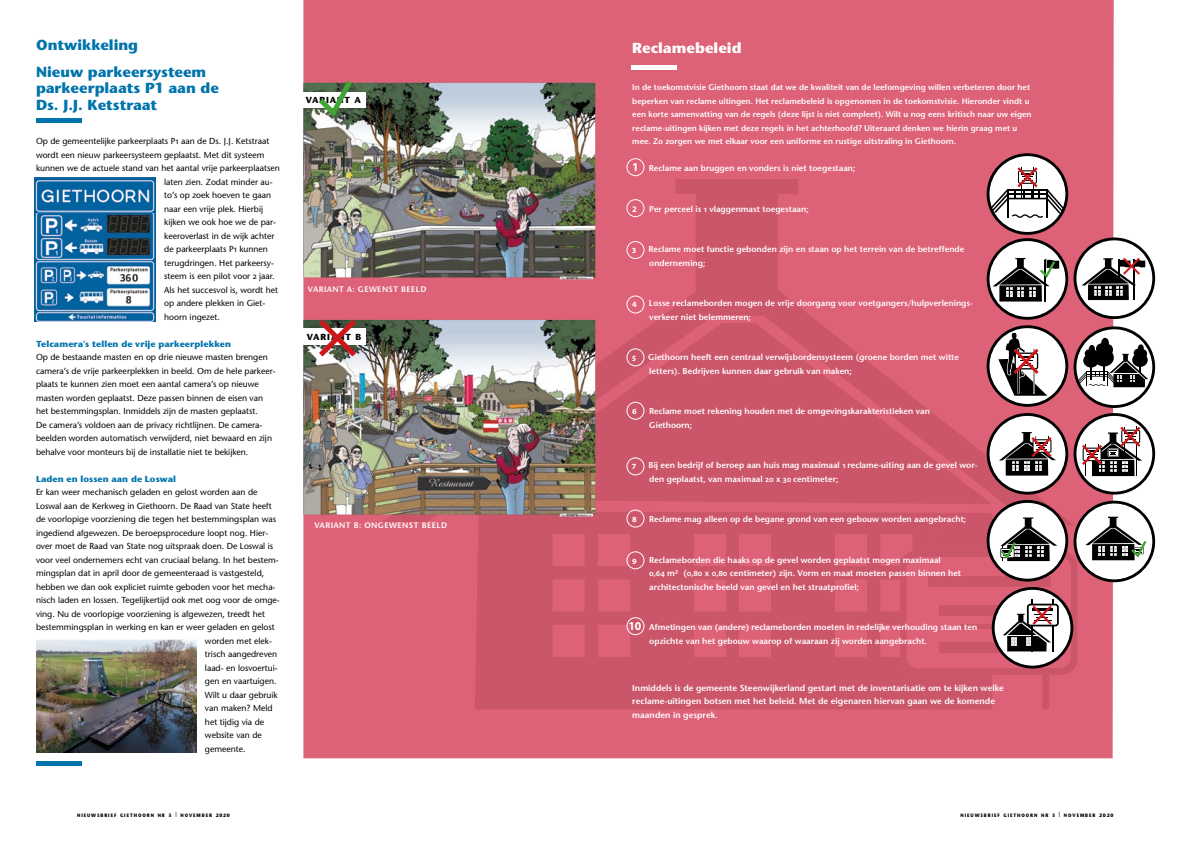
<style>
.page{position:relative;width:1191px;height:842px;background:#fff}
.page>*{position:absolute;margin:0;border:0;box-sizing:border-box;transform-origin:0 0}
.t1{font:700 14.6px/27px "Stone Sans";color:#0074ac}
.t2{font:700 14.6px "Stone Sans";color:#fff}
.t3{font:700 12px "Myriad";color:#fff}
.t4{font:700 8.8px "Stone Sans";letter-spacing:.1em;color:#000}
.t5{font:8.7px/13.5px "Stone Sans";color:#000}
.t6{font:600 8.7px/13.5px "Stone Sans";color:#fff}
.t7{font:700 8.7px "Stone Sans";letter-spacing:.01em;color:#0074ac}
.t8{font:600 8.5px/13.5px "Stone Sans";color:#fff}
.t9{font:700 8.5px "Myriad Pro";color:#fff}
.t10{font:700 8.5px "Myriad";color:#fff}
.t11{font:600 8.2px/13.5px "Stone Sans";color:#fff}
.t12{font:600 8px "Stone Sans";letter-spacing:.05em;color:#fff}
.t13{font:700 4.9px "Stone Sans";letter-spacing:.215em;color:#000;scale:.9 1}
.s1{font-family:"Myriad Pro";font-size:9px}
.s2{font-family:"Myriad";font-weight:700;font-size:12px}
.s3{font-family:"Myriad Pro"}
.s4{font-size:7px}
</style>
<div class="page">
<div style="left:303px;top:0;width:810px;height:758px;background:#dd6177"></div>
<svg style="left:381px;top:179px;width:519px;height:346px;background:#d85e73"></svg>
<svg style="left:475px;top:511px;width:425px;height:198px;background:#ce586c"></svg>
<svg style="left:595px;top:323px;width:305px;height:181px;background:#cd576b"></svg>
<hr style="left:36px;top:118px;width:46px;height:4px;background:#0074ac">
<hr style="left:36px;top:762px;width:46px;height:4px;background:#0074ac">
<img style="left:303px;top:83px;width:292px;height:196px">
<div style="left:303px;top:92px;width:63px;height:15px;background:#fff"></div>
<img style="left:303px;top:320px;width:292px;height:196px">
<div style="left:303px;top:329px;width:63px;height:16px;background:#fff"></div>
<div style="left:303px;top:328px;width:63px;height:16px;background:#fff"></div>
<hr style="left:631px;top:66px;width:45px;height:4px;background:#fff">
<svg style="left:626px;top:158px;width:18px;height:18px"></svg>
<svg style="left:626px;top:199px;width:18px;height:18px"></svg>
<svg style="left:626px;top:241px;width:18px;height:18px"></svg>
<svg style="left:626px;top:295px;width:18px;height:18px"></svg>
<svg style="left:626px;top:348px;width:18px;height:18px"></svg>
<svg style="left:626px;top:402px;width:18px;height:18px"></svg>
<svg style="left:626px;top:457px;width:18px;height:18px"></svg>
<svg style="left:626px;top:509px;width:18px;height:19px"></svg>
<svg style="left:626px;top:551px;width:18px;height:18px"></svg>
<svg style="left:626px;top:617px;width:18px;height:18px"></svg>
<svg style="left:900px;top:153px;width:255px;height:556px"></svg>
<div style="left:1096px;top:343px;width:11px;height:11px;background:#000;border-radius:50%"></div>
<div style="left:1094px;top:349px;width:19px;height:17px;background:#000;border-radius:50%"></div>
<div style="left:1101px;top:338px;width:8px;height:11px;background:#000;border-radius:50%"></div>
<div style="left:1104px;top:344px;width:9px;height:11px;background:#000;border-radius:50%"></div>
<img style="left:35px;top:178px;width:121px;height:143px">
<img style="left:36px;top:639px;width:160px;height:113px">
<svg style="left:319px;top:320px;width:37px;height:36px"></svg>
<svg style="left:319px;top:81px;width:33px;height:36px"></svg>
<h1 class="t1" style="left:36px;top:31px;width:172px">Ontwikkeling<br>Nieuw parkeersysteem</h1>
<h1 class="t1" style="left:36px;top:79px;width:184px;line-height:16.5px">parkeerplaats P1 aan de<br>Ds. J.J. Ketstraat</h1>
<p class="t5" style="left:36px;top:134px;width:235px">Op de gemeentelijke parkeerplaats P<span class="s1">1</span> aan de Ds. J.J. Ketstraat</p>
<p class="t5" style="left:36px;top:148px;width:230px">wordt een nieuw parkeersysteem geplaatst. Met dit systeem</p>
<p class="t5" style="left:36px;top:161px;width:245px">kunnen we de actuele stand van het aantal vrije parkeerplaatsen</p>
<p class="t5" style="left:164px;top:175px;width:110px">laten zien. Zodat minder au-</p>
<p class="t5" style="left:164px;top:188px;width:108px">to’s op zoek hoeven te gaan</p>
<p class="t5" style="left:164px;top:202px;width:100px">naar een vrije plek. Hierbij</p>
<p class="t5" style="left:164px;top:215px;width:113px">kijken we ook hoe we de par-</p>
<p class="t5" style="left:164px;top:229px;width:112px">keeroverlast in de wijk achter</p>
<p class="t5" style="left:164px;top:242px;width:105px">de parkeerplaats P<span class="s1">1</span> kunnen</p>
<p class="t5" style="left:164px;top:256px;width:111px">terugdringen. Het parkeersy-</p>
<p class="t5" style="left:164px;top:269px;width:112px">steem is een pilot voor <span class="s1">2</span> jaar.</p>
<p class="t5" style="left:164px;top:283px;width:115px">Als het succesvol is, wordt het</p>
<p class="t5" style="left:164px;top:296px;width:103px">op andere plekken in Giet-</p>
<p class="t5" style="left:164px;top:310px;width:57px">hoorn ingezet.</p>
<p class="t7" style="left:36px;top:338px;width:197px">Telcamera’s tellen de vrije parkeerplekken</p>
<p class="t5" style="left:36px;top:350px;width:241px">Op de bestaande masten en op drie nieuwe masten brengen camera’s de vrije parkeerplekken in beeld. Om de hele parkeer&shy;plaats te kunnen zien moet een aantal camera’s op nieuwe masten worden geplaatst. Deze passen binnen de eisen van het bestemmingsplan. Inmiddels zijn de masten geplaatst.<br>De camera’s voldoen aan de privacy richtlijnen. De camera&shy;beelden worden automatisch verwijderd, niet bewaard en zijn behalve voor monteurs bij de installatie niet te bekijken.</p>
<p class="t7" style="left:36px;top:473px;width:142px">Laden en lossen aan de Loswal</p>
<p class="t5" style="left:36px;top:485px;width:223px">Er kan weer mechanisch geladen en gelost worden aan de</p>
<p class="t5" style="left:36px;top:499px;width:237px">Loswal aan de Kerkweg in Giethoorn. De Raad van State heeft</p>
<p class="t5" style="left:36px;top:512px;width:242px">de voorlopige voorziening die tegen het bestemmingsplan was</p>
<p class="t5" style="left:36px;top:526px;width:234px">ingediend afgewezen. De beroepsprocedure loopt nog. Hier-</p>
<p class="t5" style="left:36px;top:539px;width:239px">over moet de Raad van State nog uitspraak doen. De Loswal is</p>
<p class="t5" style="left:36px;top:553px;width:244px">voor veel ondernemers echt van cruciaal belang. In het bestem-</p>
<p class="t5" style="left:36px;top:566px;width:230px">mingsplan dat in april door de gemeenteraad is vastgesteld,</p>
<p class="t5" style="left:36px;top:580px;width:241px">hebben we dan ook expliciet ruimte geboden voor het mecha-</p>
<p class="t5" style="left:36px;top:593px;width:245px">nisch laden en lossen. Tegelijkertijd ook met oog voor de omge-</p>
<p class="t5" style="left:36px;top:607px;width:230px">ving. Nu de voorlopige voorziening is afgewezen, treedt het</p>
<p class="t5" style="left:36px;top:620px;width:240px">bestemmingsplan in werking en kan er weer geladen en gelost</p>
<p class="t5" style="left:205px;top:634px;width:68px">worden met elek-</p>
<p class="t5" style="left:205px;top:647px;width:74px">trisch aangedreven</p>
<p class="t5" style="left:205px;top:661px;width:74px">laad- en losvoertui-</p>
<p class="t5" style="left:205px;top:674px;width:73px">gen en vaartuigen.</p>
<p class="t5" style="left:205px;top:688px;width:74px">Wilt u daar gebruik</p>
<p class="t5" style="left:205px;top:701px;width:69px">van maken? Meld</p>
<p class="t5" style="left:205px;top:715px;width:61px">het tijdig via de</p>
<p class="t5" style="left:205px;top:728px;width:58px">website van de</p>
<p class="t5" style="left:205px;top:742px;width:42px">gemeente.</p>
<p class="t4" style="left:306px;top:95px;width:57px">VARIANT A</p>
<p class="t12" style="left:308px;top:285px;width:120px">VARIANT A: GEWENST BEELD</p>
<p class="t4" style="left:307px;top:332px;width:56px">VARIANT B</p>
<p class="t4" style="left:306px;top:332px;width:57px">VARIANT A</p>
<p class="t12" style="left:314px;top:520px;width:134px">VARIANT B: ONGEWENST BEELD</p>
<h1 class="t2" style="left:632px;top:38px;width:111px">Reclamebeleid</h1>
<p class="t11" style="left:632px;top:80px;width:401px">In de toekomstvisie Giethoorn staat dat we de kwaliteit van de leefomgeving willen verbeteren door het beperken van reclame uitingen. Het reclamebeleid is opgenomen in de toekomstvisie. Hieronder vindt u een korte samenvatting van de regels (deze lijst is niet compleet). Wilt u nog eens kritisch naar uw eigen reclame-uitingen kijken met deze regels in het achterhoofd? Uiteraard denken we hierin graag met u mee. Zo zorgen we met elkaar voor een uniforme en rustige uitstraling in Giethoorn.</p>
<p class="t8" style="left:632px;top:161px;width:225px"><span class="s2">1</span> Reclame aan bruggen en vonders is niet toegestaan;</p>
<p class="t10" style="left:632px;top:204px;width:6px">2</p>
<p class="t8" style="left:649px;top:202px;width:161px">Per perceel is <span class="s3">1</span> vlaggenmast toegestaan;</p>
<p class="t9" style="left:632px;top:244px;width:5px">3</p>
<p class="t8" style="left:648px;top:242px;width:317px">Reclame moet functie gebonden zijn en staan op het terrein van de betreffende onderneming;</p>
<p class="t9" style="left:632px;top:298px;width:6px">4</p>
<p class="t8" style="left:649px;top:296px;width:325px">Losse reclameborden mogen de vrije doorgang voor voetgangers/hulpverlenings&shy;verkeer niet belemmeren;</p>
<p class="t9" style="left:632px;top:352px;width:5px">5</p>
<p class="t8" style="left:648px;top:350px;width:312px">Giethoorn heeft een centraal verwijsbordensysteem (groene borden met witte letters). Bedrijven kunnen daar gebruik van maken;</p>
<p class="t9" style="left:632px;top:406px;width:6px">6</p>
<p class="t8" style="left:649px;top:404px;width:282px">Reclame moet rekening houden met de omgevingskarakteristieken van<br>Giethoorn;</p>
<p class="t9" style="left:632px;top:460px;width:6px">7</p>
<p class="t8" style="left:648px;top:458px;width:331px">Bij een bedrijf of beroep aan huis mag maximaal <span class="s3">1</span> reclame-uiting aan de gevel wor&shy;den geplaatst, van maximaal <span class="s3">20</span> x <span class="s3">30</span> centimeter;</p>
<p class="t9" style="left:632px;top:514px;width:6px">8</p>
<p class="t8" style="left:649px;top:512px;width:319px">Reclame mag alleen op de begane grond van een gebouw worden aangebracht;</p>
<p class="t9" style="left:632px;top:554px;width:6px">9</p>
<p class="t8" style="left:649px;top:553px;width:314px">Reclameborden die haaks op de gevel worden geplaatst mogen maximaal<br><span class="s3">0,64</span> m² (<span class="s3">0,80</span> x <span class="s3">0,80</span> centimeter) zijn. Vorm en maat moeten passen binnen het architectonische beeld van gevel en het straatprofiel;</p>
<p class="t8" style="left:649px;top:620px;width:329px">Afmetingen van (andere) reclameborden moeten in redelijke verhouding staan ten opzichte van het gebouw waarop of waaraan zij worden aangebracht.</p>
<p class="t6" style="left:632px;top:681px;width:373px">Inmiddels is de gemeente Steenwijkerland gestart met de inventarisatie om te kijken welke reclame-uitingen botsen met het beleid. Met de eigenaren hiervan gaan we de komende maanden in gesprek.</p>
<h2 class="t3" style="left:628px;top:620px;width:14px">10</h2>
<p class="t13" style="left:77px;top:812px;width:171px">NIEUWSBRIEF GIETHOORN NR 3 <span class="s4">|</span> NOVEMBER 2020</p>
<p class="t13" style="left:960px;top:812px;width:171px">NIEUWSBRIEF GIETHOORN NR 3 <span class="s4">|</span> NOVEMBER 2020</p>
</div>
